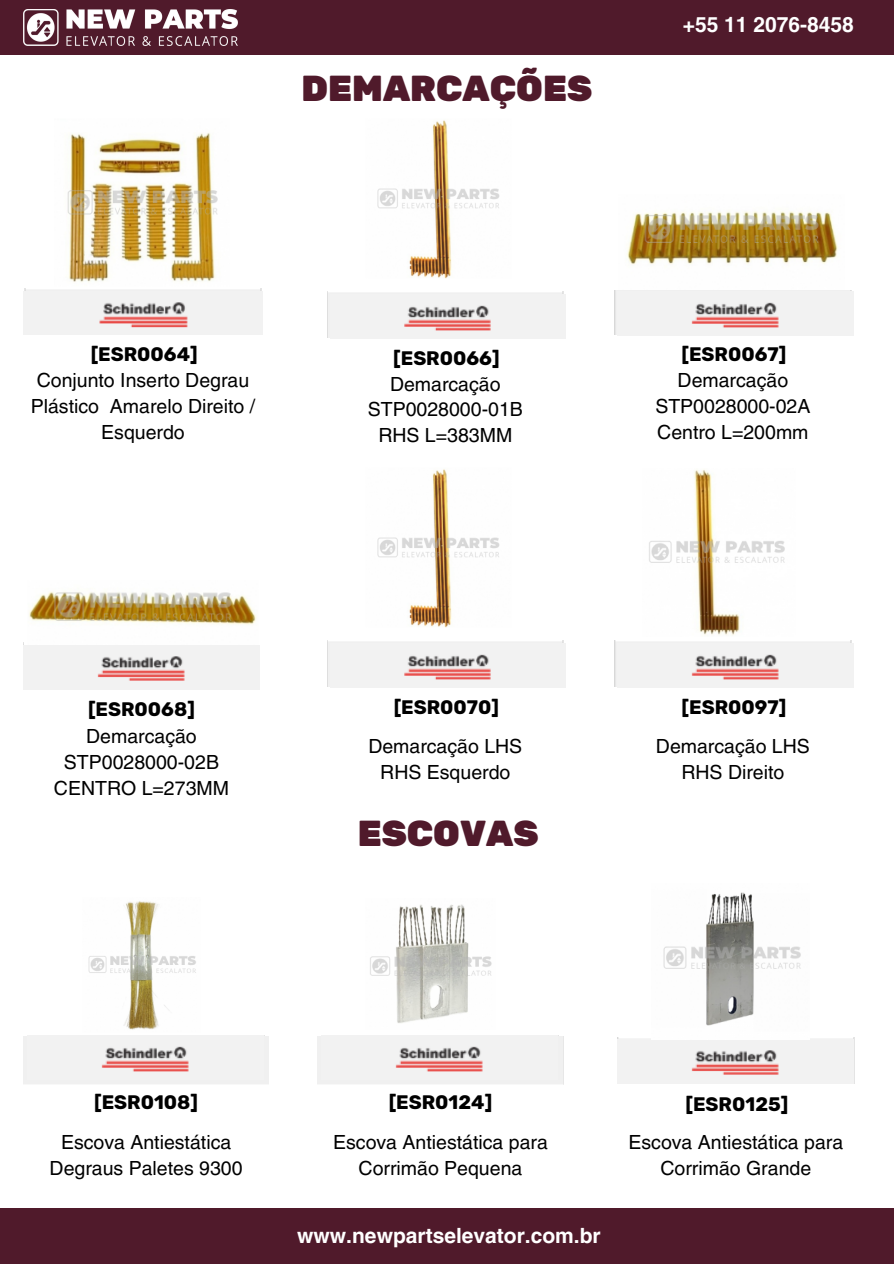
<style>
.page{position:relative;width:894px;height:1264px;background:#fff}
.page>*{position:absolute;margin:0;border:0;box-sizing:border-box;transform-origin:0 0}
.t1{font:900 36px "Rubik";color:#501a2b}
.t2{font:700 21px "Helvetica LT Pro";color:#fff}
.t3{font:19.5px/25.8px "Helvetica LT Pro";color:#000;text-align:center}
.t4{font:700 19.5px "Rubik";color:#000}
</style>
<div class="page">
<div style="left:0;top:0;width:893px;height:55px;background:#501a2b"></div>
<img style="left:23px;top:10px;width:214px;height:36px">
<div style="left:0;top:1207px;width:893px;height:56px;background:#501a2b"></div>
<img style="left:617px;top:1039px;width:236px;height:44px">
<img style="left:663px;top:892px;width:138px;height:134px">
<img style="left:370px;top:904px;width:122px;height:119px">
<img style="left:321px;top:1035px;width:236px;height:44px">
<img style="left:23px;top:591px;width:236px;height:98px">
<img style="left:327px;top:640px;width:236px;height:47px">
<img style="left:330px;top:644px;width:235px;height:43px">
<img style="left:377px;top:469px;width:123px;height:159px">
<img style="left:614px;top:640px;width:237px;height:47px">
<img style="left:617px;top:644px;width:236px;height:43px">
<img style="left:649px;top:470px;width:136px;height:166px">
<img style="left:24px;top:288px;width:238px;height:3px">
<img style="left:23px;top:291px;width:239px;height:44px">
<img style="left:67px;top:133px;width:151px;height:149px">
<img style="left:327px;top:291px;width:236px;height:47px">
<img style="left:330px;top:295px;width:235px;height:43px">
<img style="left:377px;top:120px;width:123px;height:159px">
<img style="left:614px;top:290px;width:237px;height:44px">
<img style="left:617px;top:292px;width:236px;height:43px">
<img style="left:627px;top:211px;width:211px;height:54px">
<img style="left:27px;top:1035px;width:236px;height:44px">
<img style="left:88px;top:901px;width:108px;height:129px">
<p class="t1" style="left:301px;top:67px;width:292px">DEMARCAÇÕES</p>
<p class="t2" style="left:682px;top:17px;width:172px">+55 11 2076-8458</p>
<p class="t4" style="left:91px;top:343px;width:108px">[ESR0064]</p>
<p class="t3" style="left:31px;top:369px;width:226px">Conjunto Inserto Degrau<br>Plástico Amarelo Direito /<br>Esquerdo</p>
<h1 class="t4" style="left:393px;top:346px;width:108px">[ESR0066]</h1>
<p class="t3" style="left:367px;top:372px;width:156px">Demarcação<br>STP0028000-01B</p>
<p class="t3" style="left:378px;top:424px;width:135px">RHS L=383MM</p>
<h2 class="t4" style="left:681px;top:343px;width:106px">[ESR0067]</h2>
<p class="t3" style="left:655px;top:369px;width:156px">Demarcação<br>STP0028000-02A</p>
<p class="t3" style="left:657px;top:421px;width:153px">Centro L=200mm</p>
<p class="t4" style="left:88px;top:697px;width:108px">[ESR0068]</p>
<p class="t3" style="left:54px;top:725px;width:176px">Demarcação<br>STP0028000-02B<br>CENTRO L=273MM</p>
<p class="t4" style="left:393px;top:695px;width:107px">[ESR0070]</p>
<p class="t3" style="left:368px;top:734px;width:155px">Demarcação LHS</p>
<p class="t3" style="left:380px;top:760px;width:132px">RHS Esquerdo</p>
<p class="t1" style="left:357px;top:812px;width:182px">ESCOVAS</p>
<p class="t4" style="left:681px;top:695px;width:106px">[ESR0097]</p>
<p class="t3" style="left:655px;top:734px;width:155px">Demarcação LHS</p>
<h2 class="t3" style="left:681px;top:760px;width:104px">RHS Direito</h2>
<p class="t4" style="left:94px;top:1090px;width:105px">[ESR0108]</p>
<h2 class="t3" style="left:50px;top:1131px;width:194px">Escova Antiestática<br>Degraus Paletes 9300</h2>
<p class="t4" style="left:388px;top:1090px;width:105px">[ESR0124]</p>
<h2 class="t3" style="left:333px;top:1131px;width:216px">Escova Antiestática para<br>Corrimão Pequena</h2>
<h2 class="t2" style="left:297px;top:1227px;width:305px">www.newpartselevator.com.br</h2>
<p class="t4" style="left:685px;top:1092px;width:104px">[ESR0125]</p>
<p class="t3" style="left:628px;top:1131px;width:216px">Escova Antiestática para<br>Corrimão Grande</p>
</div>
